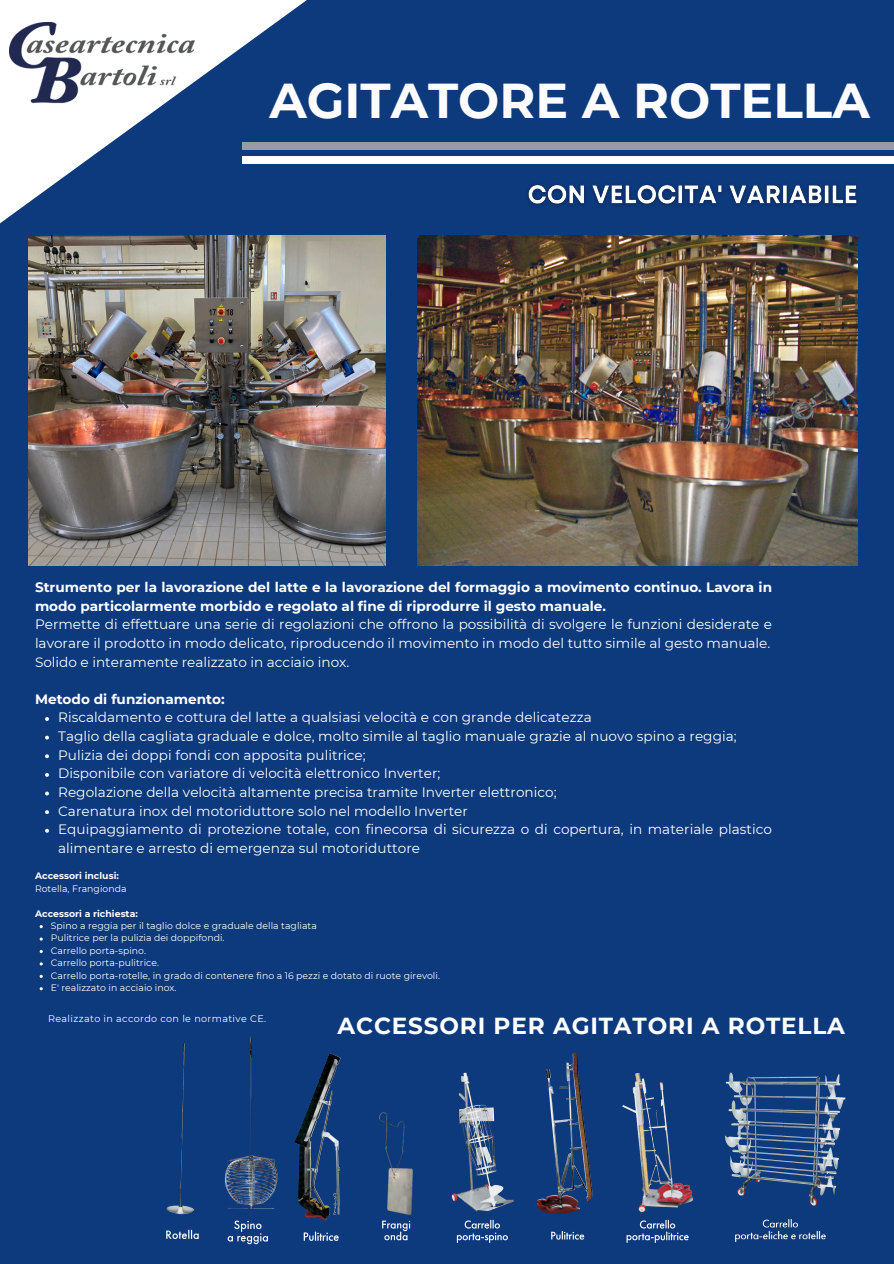
<style>
.page{position:relative;width:894px;height:1264px;background:#fff}
.page>*{position:absolute;margin:0;border:0;box-sizing:border-box;transform-origin:0 0}
.t1{font:700 48.75px "Montserrat";color:#fefcff}
.t2{font:700 23.1px "Montserrat";letter-spacing:.035em;color:#fff}
.t3{font:13.65px/18.6px "Montserrat";color:#fff}
.t4{font:700 13.65px "Montserrat";color:#fff}
.t5{font:9.6px "Montserrat";letter-spacing:.035em;color:#fff}
.t6{font:9.3px "Montserrat";color:#fff}
.t7{font:700 9.3px "Montserrat";color:#fff}
.s1{font-weight:700}
</style>
<div class="page">
<div style="left:0;top:0;width:893px;height:1263px;background:#0d397d"></div>
<div style="left:242px;top:156px;width:651px;height:8px;background:#fefcff"></div>
<div style="left:242px;top:142px;width:651px;height:8px;background:#949ca4"></div>
<svg style="left:0;top:0;width:307px;height:224px"></svg>
<img style="left:10px;top:22px;width:184px;height:83px">
<img style="left:29px;top:236px;width:356px;height:329px">
<img style="left:417px;top:236px;width:440px;height:329px">
<svg style="left:45px;top:717px;width:4px;height:4px"></svg>
<svg style="left:45px;top:735px;width:4px;height:4px"></svg>
<svg style="left:45px;top:754px;width:4px;height:4px"></svg>
<svg style="left:45px;top:773px;width:4px;height:3px"></svg>
<svg style="left:45px;top:791px;width:4px;height:4px"></svg>
<svg style="left:45px;top:810px;width:4px;height:4px"></svg>
<svg style="left:45px;top:828px;width:4px;height:4px"></svg>
<img style="left:527px;top:184px;width:330px;height:22px">
<svg style="left:166px;top:1229px;width:33px;height:9px"></svg>
<img style="left:166px;top:1043px;width:28px;height:171px">
<svg style="left:227px;top:1220px;width:41px;height:24px"></svg>
<img style="left:225px;top:1036px;width:52px;height:178px">
<svg style="left:303px;top:1231px;width:35px;height:9px"></svg>
<img style="left:294px;top:1053px;width:46px;height:167px">
<img style="left:461px;top:1088px;width:33px;height:80px">
<img style="left:554px;top:1053px;width:32px;height:141px">
<img style="left:379px;top:1112px;width:35px;height:103px">
<svg style="left:382px;top:1220px;width:28px;height:20px"></svg>
<svg style="left:456px;top:1219px;width:51px;height:23px"></svg>
<svg style="left:551px;top:1231px;width:33px;height:8px"></svg>
<img style="left:622px;top:1073px;width:70px;height:139px">
<svg style="left:626px;top:1219px;width:62px;height:23px"></svg>
<img style="left:738px;top:1077px;width:93px;height:69px">
<img style="left:735px;top:1219px;width:91px;height:23px">
<p class="t1" style="left:269px;top:71px;width:601px">AGITATORE A ROTELLA</p>
<h4 class="t3" style="left:35px;top:578px;width:738px"><span class="s1">Strumento per la lavorazione del latte e la lavorazione del formaggio a movimento continuo. Lavora in modo particolarmente morbido e regolato al fine di riprodurre il gesto manuale.<br></span>Permette di effettuare una serie di regolazioni che offrono la possibilità di svolgere le funzioni desiderate e lavorare il prodotto in modo delicato, riproducendo il movimento in modo del tutto simile al gesto manuale.<br>Solido e interamente realizzato in acciaio inox.</h4>
<h3 class="t4" style="left:35px;top:690px;width:191px">Metodo di funzionamento:</h3>
<p class="t3" style="left:58px;top:708px;width:535px">Riscaldamento e cottura del latte a qualsiasi velocità e con grande delicatezza</p>
<p class="t3" style="left:58px;top:727px;width:679px">Taglio della cagliata graduale e dolce, molto simile al taglio manuale grazie al nuovo spino a reggia;</p>
<p class="t3" style="left:58px;top:745px;width:309px">Pulizia dei doppi fondi con apposita pulitrice;</p>
<p class="t3" style="left:58px;top:764px;width:384px">Disponibile con variatore di velocità elettronico Inverter;</p>
<p class="t3" style="left:58px;top:782px;width:500px">Regolazione della velocità altamente precisa tramite Inverter elettronico;</p>
<p class="t3" style="left:58px;top:801px;width:411px">Carenatura inox del motoriduttore solo nel modello Inverter</p>
<p class="t3" style="left:58px;top:820px;width:715px">Equipaggiamento di protezione totale, con finecorsa di sicurezza o di copertura, in materiale plastico alimentare e arresto di emergenza sul motoriduttore</p>
<p class="t7" style="left:35px;top:870px;width:85px">Accessori inclusi:</p>
<p class="t6" style="left:35px;top:882px;width:93px">Rotella, Frangionda</p>
<h5 class="t7" style="left:35px;top:907px;width:104px">Accessori a richiesta:</h5>
<p class="t6" style="left:51px;top:920px;width:267px">Spino a reggia per il taglio dolce e graduale della tagliata</p>
<p class="t6" style="left:51px;top:932px;width:175px">Pulitrice per la pulizia dei doppifondi.</p>
<p class="t6" style="left:51px;top:944px;width:97px">Carrello porta-spino.</p>
<p class="t6" style="left:51px;top:957px;width:110px">Carrello porta-pulitrice.</p>
<p class="t6" style="left:51px;top:969px;width:390px">Carrello porta-rotelle, in grado di contenere fino a 16 pezzi e dotato di ruote girevoli.</p>
<p class="t6" style="left:51px;top:982px;width:127px">E' realizzato in acciaio inox.</p>
<p class="t5" style="left:48px;top:1013px;width:219px">Realizzato in accordo con le normative CE.</p>
<p class="t2" style="left:337px;top:1011px;width:509px">ACCESSORI PER AGITATORI A ROTELLA</p>
</div>
